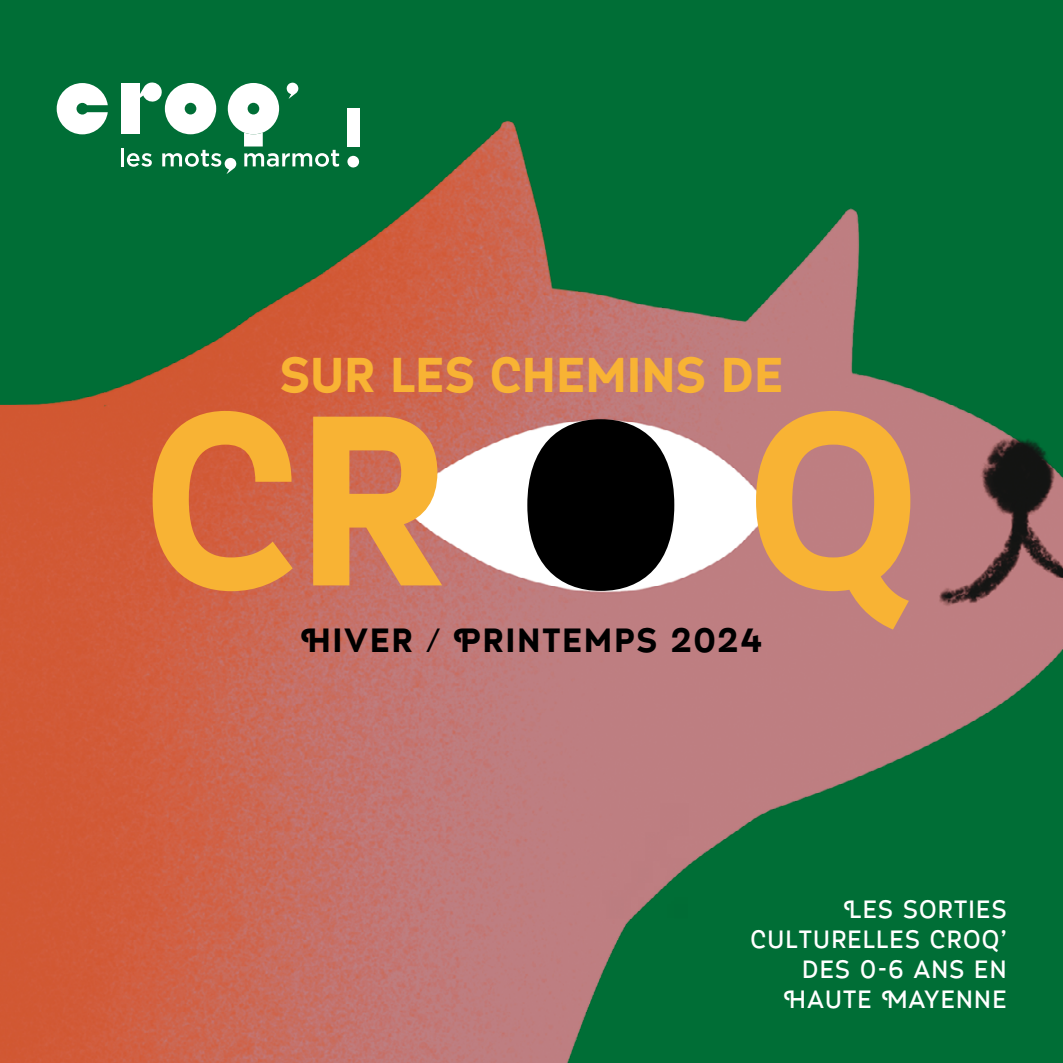
<style>
.page{position:relative;width:1063px;height:1063px;background:#fff}
.page>*{position:absolute;margin:0;border:0;box-sizing:border-box;transform-origin:0 0}
.t1{font:700 241px "Myra 4 F Caps";color:#f8b334}
.t2{font:700 48.75px "Myra 4 F Caps";color:#f8b334}
.t3{font:700 33.5px "Myra 4 F Caps";letter-spacing:.05em;color:#000}
.t4{font:25px/30px "Myra 4 F Caps";letter-spacing:.05em;color:#fff;text-align:right}
.s1{font-size:229.5px;color:#000}
</style>
<div class="page">
<img style="left:0;top:0;width:1063px;height:1063px">
<div style="left:542px;top:429px;width:119px;height:151px;background:#000;border-radius:50%"></div>
<div style="left:347px;top:108px;width:13px;height:39px;background:#fff"></div>
<div style="left:347px;top:156px;width:12px;height:12px;background:#fff;border-radius:50%"></div>
<svg style="left:57px;top:83px;width:51px;height:51px"></svg>
<div style="left:121px;top:84px;width:19px;height:50px;background:#fff"></div>
<hr style="left:121px;top:148px;width:3px;height:18px;background:#fff">
<svg style="left:127px;top:82px;width:212px;height:92px"></svg>
<h2 class="t2" style="left:280px;top:350px;width:505px">SUR LES CHEMINS DE</h2>
<h1 class="t1" style="left:142px;top:375px;width:781px">CR <span class="s1">O</span> Q</h1>
<h3 class="t3" style="left:301px;top:622px;width:463px">HIVER / PRINTEMPS 2024</h3>
<p class="t4" style="left:751px;top:894px;width:258px">LES SORTIES<br>CULTURELLES CROQ’<br>DES 0-6 ANS EN<br>HAUTE MAYENNE</p>
</div>
